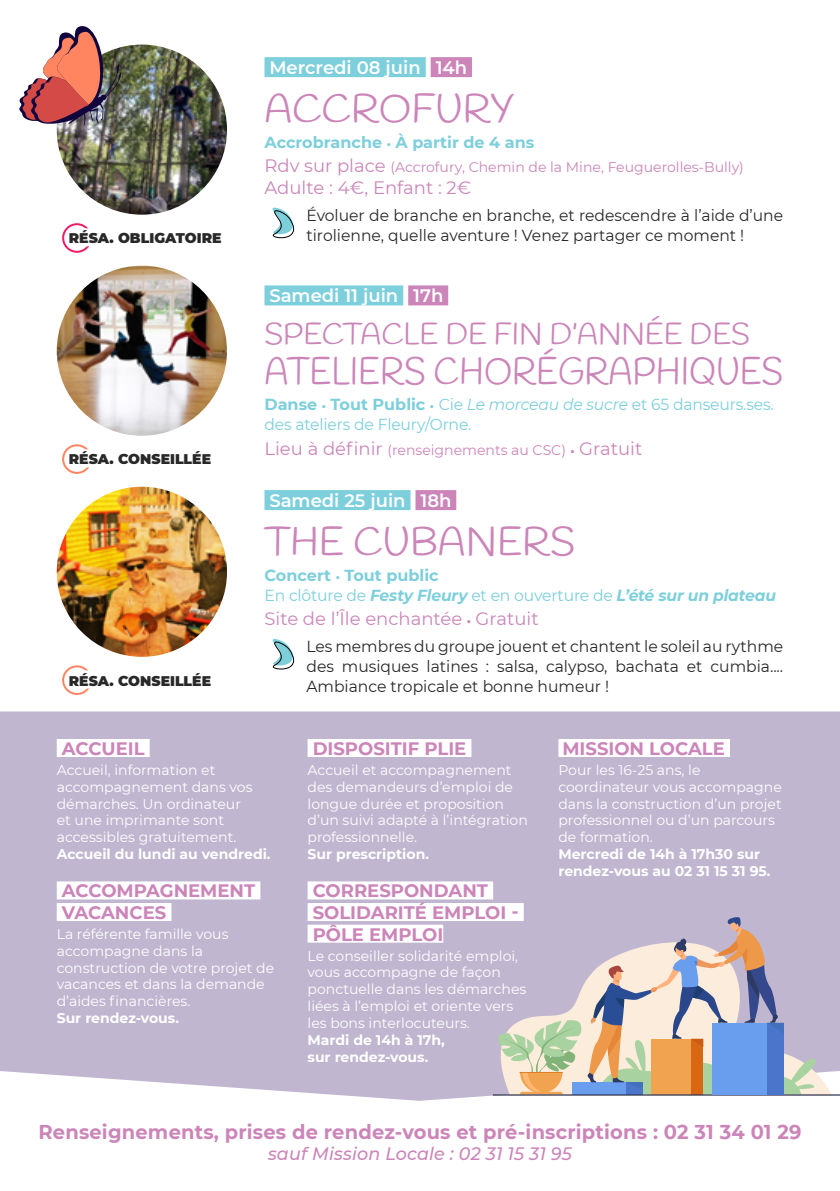
<style>
.page{position:relative;width:840px;height:1191px;background:#fff}
.page>*{position:absolute;margin:0;border:0;box-sizing:border-box;transform-origin:0 0}
.t1{font:40px "Handlee";color:#cb85b9}
.t2{font:38px "Handlee";color:#cb85b9;scale:.91 1}
.t3{font:30px "Handlee";color:#cb85b9}
.t4{font:700 20px "Montserrat";letter-spacing:.01em;color:#cb85b9}
.t5{font:700 18px/21.6px "Montserrat";color:#cb85b9}
.t6{font:600 18px "Montserrat";color:#fff}
.t7{font:18px "Montserrat";color:#cb85b9}
.t8{font:italic 500 18px "Montserrat";letter-spacing:.01em;color:#cb85b9}
.t9{font:16px/20px "Montserrat";color:#292829}
.t10{font:16px/20px "Montserrat";letter-spacing:-.01em;color:#7ccfdb}
.t11{font:italic 700 16px/20px "Montserrat";letter-spacing:-.01em;color:#7ccfdb}
.t12{font:700 16px "Montserrat";color:#7ccfdb}
.t13{font:14px/16.8px "Montserrat";color:#fff}
.t14{font:700 14px/16.8px "Montserrat";color:#fff}
.t15{font:14px "Montserrat";color:#cb85b9}
.t16{font:900 14px "Montserrat";color:#292829}
.s1{font-size:18px}
.s2{font-weight:700}
.s3{font-style:italic}
.s4{font-weight:700;font-size:16px}
.s5{font-style:normal}
.s6{font-weight:400;font-style:normal}
</style>
<div class="page">
<div style="left:0;top:711px;width:839px;height:389px;background:#c0b6d0"></div>
<div style="left:57px;top:739px;width:93px;height:18px;background:#fff"></div>
<div style="left:57px;top:881px;width:203px;height:18px;background:#fff"></div>
<div style="left:57px;top:903px;width:114px;height:18px;background:#fff"></div>
<div style="left:307px;top:739px;width:164px;height:18px;background:#fff"></div>
<div style="left:307px;top:881px;width:186px;height:18px;background:#fff"></div>
<div style="left:307px;top:903px;width:216px;height:18px;background:#fff"></div>
<div style="left:307px;top:924px;width:136px;height:18px;background:#fff"></div>
<div style="left:558px;top:739px;width:171px;height:18px;background:#fff"></div>
<div style="left:472px;top:923px;width:20px;height:172px;background:#c0b6d0"></div>
<svg style="left:492px;top:916px;width:347px;height:179px"></svg>
<img style="left:57px;top:266px;width:170px;height:170px;border-radius:85px">
<div style="left:62px;top:444px;width:30px;height:30px;border:2px solid #ff8561;border-radius:50%"></div>
<div style="left:69px;top:449px;width:142px;height:18px;background:#fff"></div>
<div style="left:264px;top:285px;width:139px;height:20px;background:#7ccfdb"></div>
<div style="left:408px;top:285px;width:40px;height:20px;background:#cb85b9"></div>
<img style="left:57px;top:45px;width:170px;height:170px;border-radius:85px">
<div style="left:62px;top:223px;width:30px;height:30px;border:2px solid #ed1e67;border-radius:50%"></div>
<div style="left:69px;top:228px;width:152px;height:18px;background:#fff"></div>
<div style="left:264px;top:57px;width:161px;height:20px;background:#7ccfdb"></div>
<div style="left:430px;top:57px;width:41px;height:20px;background:#cb85b9"></div>
<svg style="left:272px;top:207px;width:23px;height:32px"></svg>
<div style="left:264px;top:490px;width:146px;height:20px;background:#7ccfdb"></div>
<div style="left:415px;top:490px;width:41px;height:20px;background:#cb85b9"></div>
<svg style="left:272px;top:639px;width:23px;height:31px"></svg>
<img style="left:57px;top:487px;width:170px;height:170px;border-radius:85px">
<div style="left:62px;top:665px;width:30px;height:30px;border:2px solid #ff8561;border-radius:50%"></div>
<div style="left:69px;top:670px;width:142px;height:18px;background:#fff"></div>
<img style="left:19px;top:26px;width:102px;height:100px">
<p class="t16" style="left:69px;top:228px;width:154px">RÉSA. OBLIGATOIRE</p>
<p class="t16" style="left:69px;top:449px;width:144px">RÉSA. CONSEILLÉE</p>
<p class="t16" style="left:69px;top:670px;width:144px">RÉSA. CONSEILLÉE</p>
<p class="t6" style="left:269px;top:55px;width:199px">Mercredi 08 juin 14h</p>
<h1 class="t1" style="left:264px;top:85px;width:251px">ACCROFURY</h1>
<p class="t12" style="left:264px;top:131px;width:271px">Accrobranche . à partir de 4 ans</p>
<p class="t15" style="left:264px;top:158px;width:480px"><span class="s1">Rdv sur place</span> (Accrofury, Chemin de la Mine, Feuguerolles-Bully)</p>
<p class="t7" style="left:264px;top:175px;width:208px">Adulte : 4€, Enfant : 2€</p>
<p class="t9" style="left:306px;top:204px;width:478px">Évoluer de branche en branche, et redescendre à l’aide d’une tirolienne, quelle aventure ! Venez partager ce moment !</p>
<p class="t6" style="left:269px;top:283px;width:175px">Samedi 11 juin 17h</p>
<h3 class="t3" style="left:264px;top:316px;width:486px">SPECTACLE DE FIN D’ANNÉE DES</h3>
<h2 class="t2" style="left:264px;top:349px;width:571px">ATELIERS CHORÉGRAPHIQUES</h2>
<p class="t10" style="left:264px;top:394px;width:510px"><span class="s2">Danse . Tout Public .</span> Cie <span class="s3">Le morceau de sucre</span> et 65 danseurs.ses. des ateliers de Fleury/Orne.</p>
<p class="t15" style="left:264px;top:440px;width:379px"><span class="s1">Lieu à définir</span> (renseignements au CSC) <span class="s4">.</span> <span class="s1">Gratuit</span></p>
<p class="t6" style="left:269px;top:488px;width:183px">Samedi 25 juin 18h</p>
<h1 class="t1" style="left:264px;top:518px;width:312px">THE CUBANERS</h1>
<p class="t11" style="left:264px;top:564px;width:512px"><span class="s5">Concert . Tout public<br></span><span class="s6">En clôture de</span> Festy Fleury <span class="s6">et en ouverture de</span> L’été sur un plateau</p>
<p class="t7" style="left:264px;top:606px;width:275px">Site de l’Île enchantée <span class="s4">.</span> Gratuit</p>
<p class="t9" style="left:306px;top:635px;width:478px;text-align:justify">Les membres du groupe jouent et chantent le soleil au rythme des musiques latines : salsa, calypso, bachata et cumbia....<br>Ambiance tropicale et bonne humeur !</p>
<p class="t5" style="left:62px;top:737px;width:84px">Accueil</p>
<p class="t13" style="left:57px;top:761px;width:197px">Accueil, information et accompagnement dans vos démarches. Un ordinateur et une imprimante sont accessibles gratuitement.</p>
<p class="t14" style="left:57px;top:845px;width:215px">Accueil du lundi au vendredi.</p>
<p class="t5" style="left:62px;top:879px;width:70px">Accompa</p>
<p class="t5" style="left:160px;top:879px;width:43px">gneme</p>
<p class="t5" style="left:229px;top:879px;width:24px">nt</p>
<p class="t5" style="left:62px;top:901px;width:15px">vaca</p>
<p class="t5" style="left:115px;top:901px;width:28px">nces</p>
<p class="t13" style="left:57px;top:925px;width:219px">La référente famille vous accompagne dans la construction de votre projet de vacances et dans la demande d’aides financières.</p>
<p class="t14" style="left:57px;top:1009px;width:124px">Sur rendez-vous.</p>
<p class="t5" style="left:312px;top:737px;width:153px">dispositif plie</p>
<p class="t13" style="left:307px;top:761px;width:221px">Accueil et accompagnement des demandeurs d’emploi de longue durée et proposition d’un suivi adapté à l’intégration professionnelle.</p>
<p class="t14" style="left:307px;top:845px;width:123px">Sur prescription.</p>
<p class="t5" style="left:312px;top:879px;width:68px">corresp</p>
<p class="t5" style="left:312px;top:879px;width:173px;text-indent:91px">ondant solidarité emp</p>
<p class="t5" style="left:474px;top:901px;width:46px">loi -</p>
<p class="t5" style="left:312px;top:922px;width:71px">pôle emp</p>
<p class="t5" style="left:411px;top:922px;width:33px">loi</p>
<p class="t13" style="left:307px;top:946px;width:220px">Le conseiller solidarité emploi, vous accompagne de façon ponctuelle dans les démarches liées à l’emploi et oriente vers les bons interlocuteurs.</p>
<p class="t14" style="left:307px;top:1030px;width:139px">Mardi de 14h à 17h, sur rendez-vous.</p>
<p class="t5" style="left:562px;top:737px;width:162px">Mission locale</p>
<p class="t13" style="left:558px;top:761px;width:225px">Pour les 16-25 ans, le coordinateur vous accompagne dans la construction d’un projet professionnel ou d’un parcours de formation.</p>
<p class="t14" style="left:558px;top:845px;width:213px">Mercredi de 14h à 17h30 sur rendez-vous au 02 31 15 31 95.</p>
<h3 class="t4" style="left:38px;top:1117px;width:764px">Renseignements, prises de rendez-vous et pré-inscriptions : 02 31 34 01 29</h3>
<p class="t8" style="left:268px;top:1141px;width:305px">sauf Mission Locale : 02 31 15 31 95</p>
</div>
